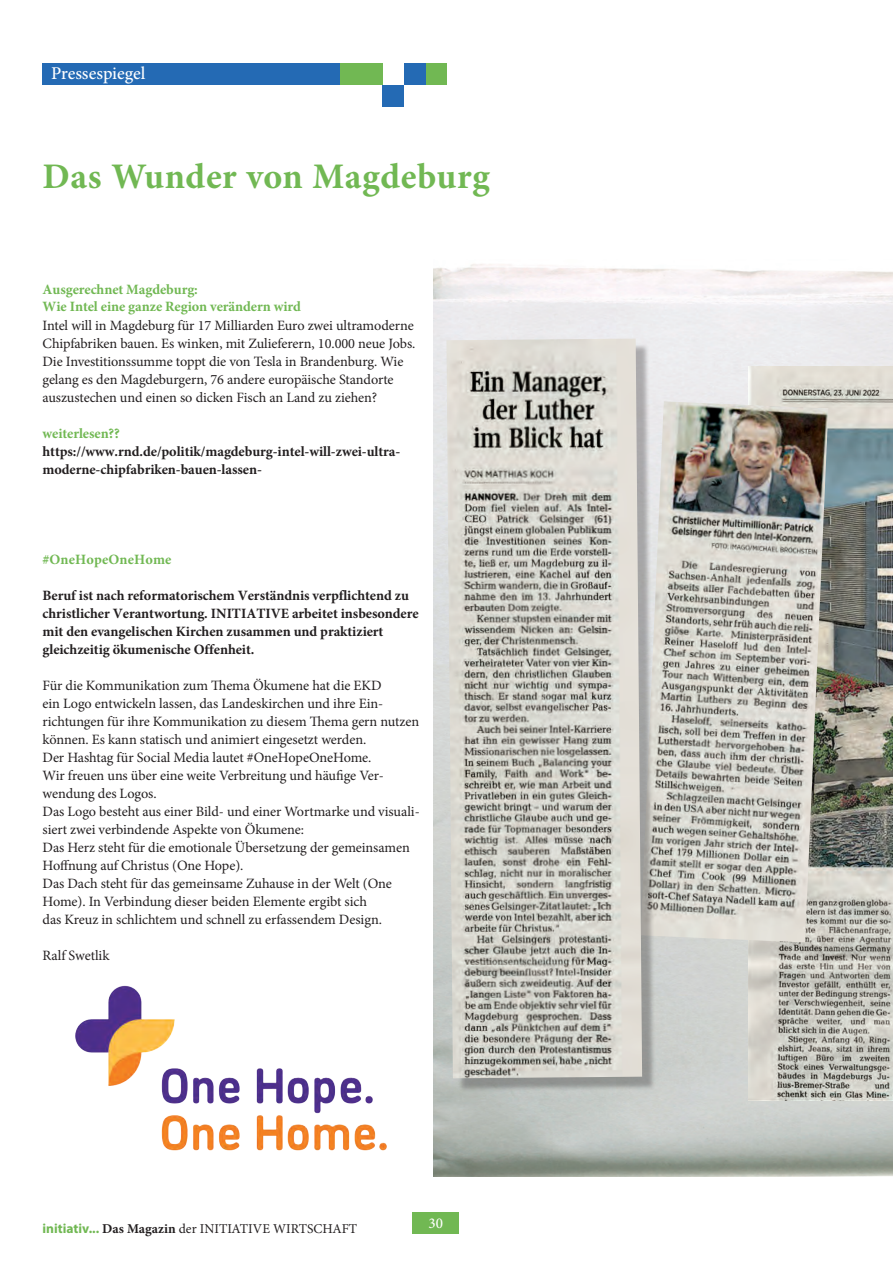
<style>
.page{position:relative;width:893px;height:1263px;background:#fff}
.page>*{position:absolute;margin:0;border:0;box-sizing:border-box;transform-origin:0 0}
.t1{font:700 36px "Minion Pro";letter-spacing:.015em;color:#71b853}
.t2{font:500 18px "Minion Pro";letter-spacing:-.005em;color:#fff}
.t3{font:500 15px "Minion Pro";color:#fff}
.t4{font:14.25px/18px "Minion Pro";letter-spacing:-.005em;color:#231f20}
.t5{font:700 14.25px/18px "Minion Pro";letter-spacing:-.005em;color:#231f20}
.t6{font:700 14.25px/17.1px "Minion Pro";letter-spacing:-.005em;color:#71b853}
.t7{font:13.5px "Minion Pro";color:#231f20}
.s1{font-family:"Myriad Pro";font-weight:700;color:#71b853}
.s2{font-weight:700}
</style>
<div class="page">
<div style="left:412px;top:1212px;width:47px;height:21px;background:#71b853"></div>
<div style="left:340px;top:64px;width:43px;height:21px;background:#71b853"></div>
<div style="left:425px;top:64px;width:21px;height:21px;background:#71b853"></div>
<div style="left:404px;top:64px;width:21px;height:21px;background:#246ab4"></div>
<div style="left:383px;top:85px;width:21px;height:21px;background:#246ab4"></div>
<div style="left:43px;top:64px;width:297px;height:21px;background:#246ab4"></div>
<img style="left:434px;top:264px;width:459px;height:912px">
<img style="left:748px;top:366px;width:145px;height:734px">
<img style="left:655px;top:401px;width:173px;height:541px">
<img style="left:75px;top:985px;width:312px;height:166px">
<div style="left:451px;top:343px;width:204px;height:749px;background:#231f20;opacity:.32"></div>
<img style="left:446px;top:339px;width:196px;height:739px">
<p class="t2" style="left:51px;top:62px;width:96px">Pressespiegel</p>
<h1 class="t1" style="left:43px;top:152px;width:449px">Das Wunder von Magdeburg</h1>
<p class="t6" style="left:43px;top:280px;width:260px">Ausgerechnet Magdeburg:<br>Wie Intel eine ganze Region verändern wird</p>
<p class="t4" style="left:43px;top:317px;width:374px">Intel will in Magdeburg für 17 Milliarden Euro zwei ultramoderne Chipfabriken bauen. Es winken, mit Zulieferern, 10.000 neue Jobs.<br>Die Investitionssumme toppt die von Tesla in Brandenburg. Wie gelang es den Magdeburgern, 76 andere europäische Standorte auszustechen und einen so dicken Fisch an Land zu ziehen?</p>
<p class="t6" style="left:43px;top:424px;width:79px">weiterlesen??</p>
<p class="t5" style="left:43px;top:443px;width:359px">https://www.rnd.de/politik/magdeburg-intel-will-zwei-ultra&shy;moderne-chipfabriken-bauen-lassen-</p>
<p class="t6" style="left:43px;top:551px;width:130px">#OneHopeOneHome</p>
<p class="t5" style="left:43px;top:587px;width:378px">Beruf ist nach reformatorischem Verständnis verpflichtend zu christlicher Verantwortung. INITIATIVE arbeitet insbesondere mit den evangelischen Kirchen zusammen und praktiziert gleichzeitig ökumenische Offenheit.</p>
<p class="t4" style="left:43px;top:677px;width:379px">Für die Kommunikation zum Thema Ökumene hat die EKD<br>ein Logo entwickeln lassen, das Landeskirchen und ihre Ein&shy;richtungen für ihre Kommunikation zu diesem Thema gern nutzen können. Es kann statisch und animiert eingesetzt werden.<br>Der Hashtag für Social Media lautet #OneHopeOneHome.<br>Wir freuen uns über eine weite Verbreitung und häufige Ver&shy;wendung des Logos.<br>Das Logo besteht aus einer Bild- und einer Wortmarke und visuali&shy;siert zwei verbindende Aspekte von Ökumene:<br>Das Herz steht für die emotionale Übersetzung der gemeinsamen Hoffnung auf Christus (One Hope).<br>Das Dach steht für das gemeinsame Zuhause in der Welt (One Home). In Verbindung dieser beiden Elemente ergibt sich<br>das Kreuz in schlichtem und schnell zu erfassendem Design.</p>
<p class="t4" style="left:43px;top:947px;width:68px">Ralf Swetlik</p>
<p class="t7" style="left:43px;top:1220px;width:316px"><span class="s1">initiativ...</span> <span class="s2">Das Magazin</span> der INITIATIVE WIRTSCHAFT</p>
<p class="t3" style="left:429px;top:1213px;width:16px">30</p>
</div>
